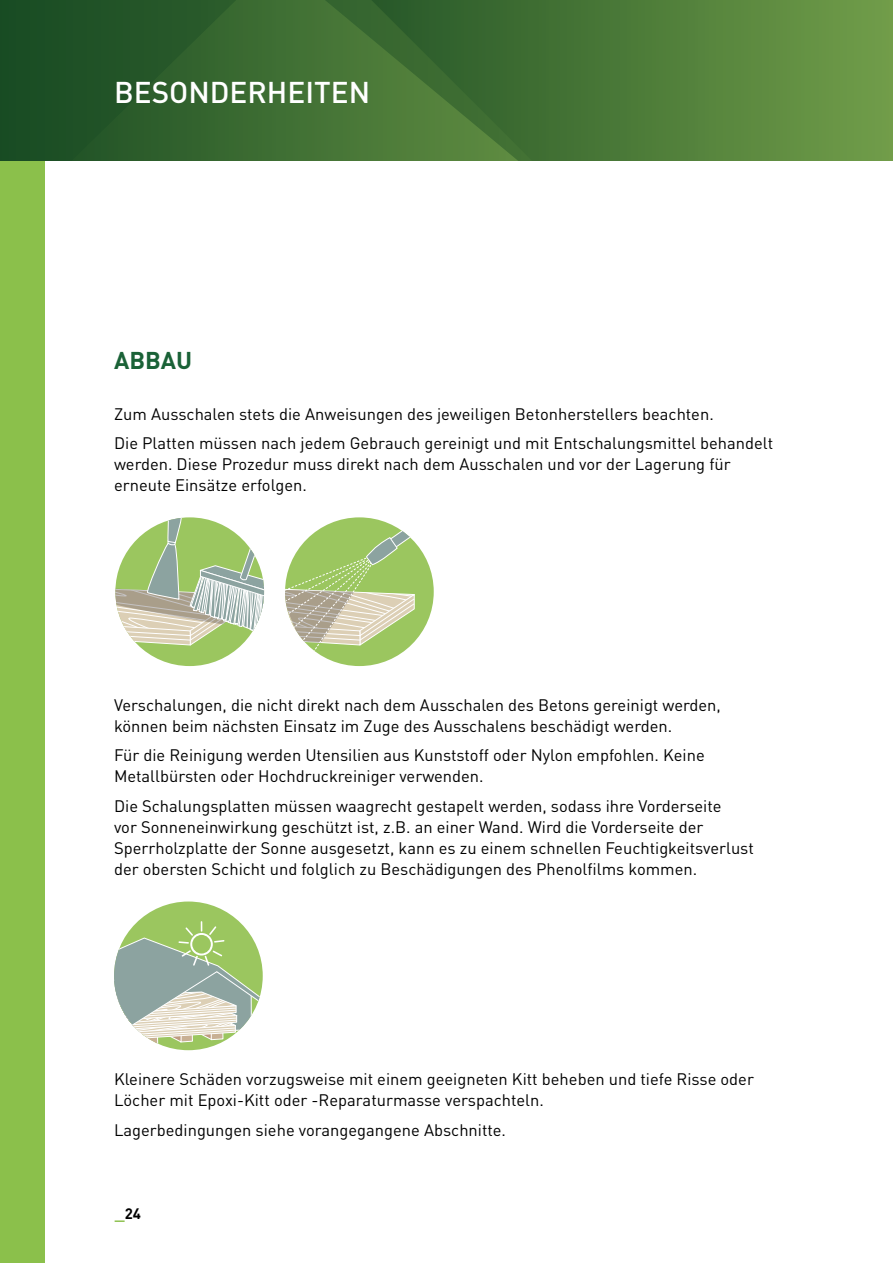
<style>
.page{position:relative;width:893px;height:1263px;background:#fff}
.page>*{position:absolute;margin:0;border:0;box-sizing:border-box;transform-origin:0 0}
.t1{font:500 29.7px "DIN Pro";color:#fff}
.t2{font:700 24px "DIN Pro";color:#1a6237}
.t3{font:16.5px/21px "DIN Pro";color:#000}
.t4{font:700 15px "DIN Pro";color:#000}
.s1{font-size:16.5px;color:#8bc04b}
</style>
<div class="page">
<div style="left:0;top:0;width:45px;height:1263px;background:#8bc04b"></div>
<div style="left:114px;top:901px;width:149px;height:149px;background:#9bc65f;border-radius:50%"></div>
<svg style="left:114px;top:921px;width:149px;height:124px"></svg>
<div style="left:115px;top:517px;width:149px;height:149px;background:#9bc65f;border-radius:50%"></div>
<svg style="left:115px;top:517px;width:150px;height:129px"></svg>
<svg style="left:285px;top:517px;width:149px;height:143px"></svg>
<svg style="left:0;top:0;width:301px;height:161px;background:#2a5b2a"></svg>
<svg style="left:301px;top:0;width:592px;height:161px;background:#4f7d3a"></svg>
<h1 class="t1" style="left:114px;top:73px;width:258px">BESONDERHEITEN</h1>
<h2 class="t2" style="left:114px;top:344px;width:80px">ABBAU</h2>
<p class="t3" style="left:114px;top:398px;width:661px;line-height:29.5px">Zum Ausschalen stets die Anweisungen des jeweiligen Betonherstellers beachten.<br>Die Platten müssen nach jedem Gebrauch gereinigt und mit Entschalungsmittel behandelt</p>
<p class="t3" style="left:114px;top:453px;width:618px">werden. Diese Prozedur muss direkt nach dem Ausschalen und vor der Lagerung für erneute Einsätze erfolgen.</p>
<p class="t3" style="left:114px;top:693px;width:608px">Verschalungen, die nicht direkt nach dem Ausschalen des Betons gereinigt werden, können beim nächsten Einsatz im Zuge des Ausschalens beschädigt werden.</p>
<p class="t3" style="left:114px;top:744px;width:592px">Für die Reinigung werden Utensilien aus Kunststoff oder Nylon empfohlen. Keine<br>Metallbürsten oder Hochdruckreiniger verwenden.</p>
<p class="t3" style="left:114px;top:794px;width:641px">Die Schalungsplatten müssen waagrecht gestapelt werden, sodass ihre Vorderseite<br>vor Sonneneinwirkung geschützt ist, z.B. an einer Wand. Wird die Vorderseite der Sperrholzplatte der Sonne ausgesetzt, kann es zu einem schnellen Feuchtigkeitsverlust der obersten Schicht und folglich zu Beschädigungen des Phenolfilms kommen.</p>
<p class="t3" style="left:114px;top:1068px;width:641px">Kleinere Schäden vorzugsweise mit einem geeigneten Kitt beheben und tiefe Risse oder<br>Löcher mit Epoxi-Kitt oder -Reparaturmasse verspachteln.</p>
<p class="t3" style="left:114px;top:1118px;width:394px">Lagerbedingungen siehe vorangegangene Abschnitte.</p>
<p class="t4" style="left:115px;top:1203px;width:28px"><span class="s1">_</span>24</p>
</div>
